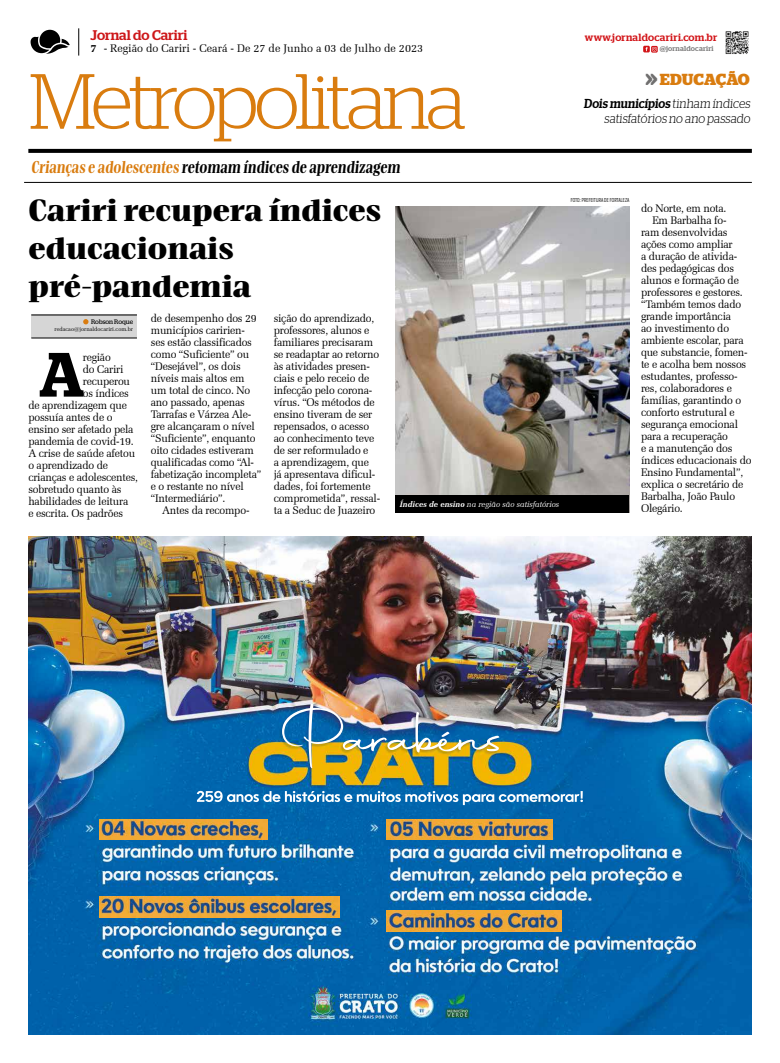
<style>
.page{position:relative;width:780px;height:1063px;background:#fff}
.page>*{position:absolute;margin:0;border:0;box-sizing:border-box;transform-origin:0 0}
.t1{font:300 78px "Stag";letter-spacing:-.05em;color:#d97c0f}
.t2{font:600 62.4px "Stag";color:#000}
.t3{font:900 28.7px/38px "Bridge Head";color:#000;scale:1.22 1}
.t4{font:800 16px "Bridge Head";color:#000;scale:.9 1}
.t5{font:700 16px "Stag";letter-spacing:.005em;color:#d97c0f}
.t6{font:500 14px "Stag";color:#cd1719}
.t7{font:300 13px/15px "Stag";color:#000;text-align:right;scale:.9 1}
.t8{font:11px/12px "Zapf Elliptical 711 BT";letter-spacing:-.02em;color:#000}
.t9{font:11px "Zapf Elliptical 711 BT";color:#000}
.t10{font:500 10.4px "Stag";letter-spacing:.025em;color:#d21418}
.t11{font:italic 8px "Zapf Elliptical 711 BT";color:#fff}
.t12{font:500 7.2px "Stag";letter-spacing:.025em;color:#7c7b7b}
.t13{font:6.5px "Stag";color:#000}
.t14{font:5.6px "Zapf Elliptical 711 BT";color:#000}
.t15{font:300 5.4px "Antenna Extra Cond";letter-spacing:.025em;color:#000}
.s1{font-weight:700}
.s2{color:#d97c0f}
.s3{color:#706f6f}
.s4{font-weight:500}
</style>
<div class="page">
<svg style="left:31px;top:30px;width:39px;height:24px"></svg>
<svg style="left:79px;top:28px;width:1px;height:28px"></svg>
<img style="left:725px;top:31px;width:24px;height:23px">
<svg style="left:651px;top:46px;width:6px;height:7px"></svg>
<svg style="left:643px;top:46px;width:13px;height:6px"></svg>
<svg style="left:28px;top:149px;width:723px;height:4px;background:#060606"></svg>
<hr style="left:24px;top:182px;width:727px;height:1px;background:#000">
<div style="left:31px;top:315px;width:106px;height:23px;background:#d6d6d6"></div>
<hr style="left:31px;top:338px;width:106px;height:1px;background:#000">
<hr style="left:31px;top:315px;width:106px;height:1px;background:#000">
<svg style="left:83px;top:319px;width:5px;height:5px"></svg>
<img style="left:395px;top:206px;width:234px;height:289px">
<div style="left:395px;top:495px;width:234px;height:18px;background:#000"></div>
<img style="left:28px;top:536px;width:723px;height:498px">
<img style="left:99px;top:819px;width:168px;height:21px">
<img style="left:386px;top:819px;width:167px;height:21px">
<img style="left:386px;top:910px;width:175px;height:21px">
<img style="left:99px;top:897px;width:240px;height:21px">
<p class="t6" style="left:91px;top:27px;width:98px">Jornal do Cariri</p>
<p class="t9" style="left:91px;top:42px;width:334px"><span class="s1">7</span> - Região do Cariri - Ceará - De 27 de Junho a 03 de Julho de 2023</p>
<h1 class="t1" style="left:29px;top:57px;width:439px">Metropolitana</h1>
<h3 class="t4" style="left:31px;top:157px;width:414px"><span class="s2">Crianças e adolescentes</span> retomam índices de aprendizagem</h3>
<h3 class="t3" style="left:29px;top:191px;width:290px">Cariri recupera índices educacionais pré-pandemia</h3>
<p class="t8" style="left:274px;top:312px;width:108px">sição do aprendizado, professores, alunos e familiares precisaram se readaptar ao retorno às atividades presen&shy;ciais e pelo receio de infecção pelo corona&shy;vírus. “Os métodos de ensino tiveram de ser repensados, o acesso ao conhecimento teve de ser reformulado e<br>a aprendizagem, que<br>já apresentava dificul&shy;dades, foi fortemente comprometida”, ressal&shy;ta a Seduc de Juazeiro</p>
<p class="t8" style="left:151px;top:312px;width:112px">de desempenho dos 29 municípios caririen&shy;ses estão classificados como “Suficiente” ou “Desejável”, os dois níveis mais altos em um total de cinco. No ano passado, apenas<br>Tarrafas e Várzea Ale&shy;gre alcançaram o nível “Suficiente”, enquanto oito cidades estiveram qualificadas como “Al&shy;fabetização incompleta” e o restante no nível “Intermediário”.</p>
<p class="t8" style="left:162px;top:504px;width:89px">Antes da recompo-</p>
<p class="t13" style="left:91px;top:318px;width:43px">Robson Roque</p>
<p class="t14" style="left:55px;top:326px;width:80px">redacao@jornaldocariri.com.br</p>
<h2 class="t2" style="left:39px;top:338px;width:46px">A</h2>
<p class="t8" style="left:83px;top:351px;width:29px">região</p>
<p class="t8" style="left:83px;top:363px;width:42px">do Cariri</p>
<p class="t8" style="left:83px;top:375px;width:49px">recuperou</p>
<p class="t8" style="left:83px;top:387px;width:48px">os índices</p>
<p class="t8" style="left:28px;top:399px;width:100px">de aprendizagem que</p>
<p class="t8" style="left:28px;top:411px;width:86px">possuía antes de o</p>
<p class="t8" style="left:28px;top:423px;width:107px">ensino ser afetado pela</p>
<p class="t8" style="left:28px;top:435px;width:107px">pandemia de covid-19.</p>
<p class="t8" style="left:28px;top:447px;width:108px">A crise de saúde afetou</p>
<p class="t8" style="left:28px;top:459px;width:81px">o aprendizado de</p>
<p class="t8" style="left:28px;top:471px;width:111px">crianças e adolescentes,</p>
<p class="t8" style="left:28px;top:483px;width:95px">sobretudo quanto às</p>
<p class="t8" style="left:28px;top:495px;width:101px">habilidades de leitura</p>
<p class="t8" style="left:28px;top:507px;width:96px">e escrita. Os padrões</p>
<p class="t11" style="left:400px;top:499px;width:161px"><span class="s1">Índices de ensino</span> na região são satisfatórios</p>
<p class="t10" style="left:585px;top:31px;width:134px">www.jornaldocariri.com.br</p>
<p class="t12" style="left:659px;top:45px;width:55px">@jornaldocariri</p>
<h3 class="t5" style="left:646px;top:70px;width:105px"><span class="s3">&gt;&gt;</span> EDUCAÇÃO</h3>
<p class="t7" style="left:584px;top:95px;width:188px"><span class="s4">Dois municípios</span> tinham índices satisfatórios no ano passado</p>
<p class="t15" style="left:570px;top:197px;width:60px">FOTO: PREFEITURA DE FORTALEZA</p>
<p class="t8" style="left:641px;top:203px;width:87px">do Norte, em nota.</p>
<p class="t8" style="left:652px;top:215px;width:76px">Em Barbalha fo-</p>
<p class="t8" style="left:641px;top:227px;width:88px">ram desenvolvidas</p>
<p class="t8" style="left:641px;top:239px;width:93px">ações como ampliar</p>
<p class="t8" style="left:641px;top:251px;width:98px">a duração de ativida-</p>
<p class="t8" style="left:641px;top:263px;width:94px">des pedagógicas dos</p>
<p class="t8" style="left:641px;top:275px;width:99px">alunos e formação de</p>
<p class="t8" style="left:641px;top:287px;width:103px">professores e gestores.</p>
<p class="t8" style="left:641px;top:299px;width:102px">“Também temos dado</p>
<p class="t8" style="left:641px;top:311px;width:92px">grande importância</p>
<p class="t8" style="left:641px;top:323px;width:90px">ao investimento do</p>
<p class="t8" style="left:641px;top:335px;width:104px">ambiente escolar, para</p>
<p class="t8" style="left:641px;top:347px;width:108px">que substancie, fomen-</p>
<p class="t8" style="left:641px;top:359px;width:107px">te e acolha bem nossos</p>
<p class="t8" style="left:641px;top:371px;width:98px">estudantes, professo-</p>
<p class="t8" style="left:641px;top:383px;width:92px">res, colaboradores e</p>
<p class="t8" style="left:641px;top:395px;width:102px">famílias, garantindo o</p>
<p class="t8" style="left:641px;top:407px;width:95px">conforto estrutural e</p>
<p class="t8" style="left:641px;top:419px;width:99px">segurança emocional</p>
<p class="t8" style="left:641px;top:431px;width:88px">para a recuperação</p>
<p class="t8" style="left:641px;top:443px;width:93px">e a manutenção dos</p>
<p class="t8" style="left:641px;top:455px;width:112px">índices educacionais do</p>
<p class="t8" style="left:641px;top:467px;width:104px">Ensino Fundamental”,</p>
<p class="t8" style="left:641px;top:479px;width:104px">explica o secretário de</p>
<p class="t8" style="left:641px;top:491px;width:96px">Barbalha, João Paulo</p>
<p class="t8" style="left:641px;top:503px;width:43px">Olegário.</p>
</div>
